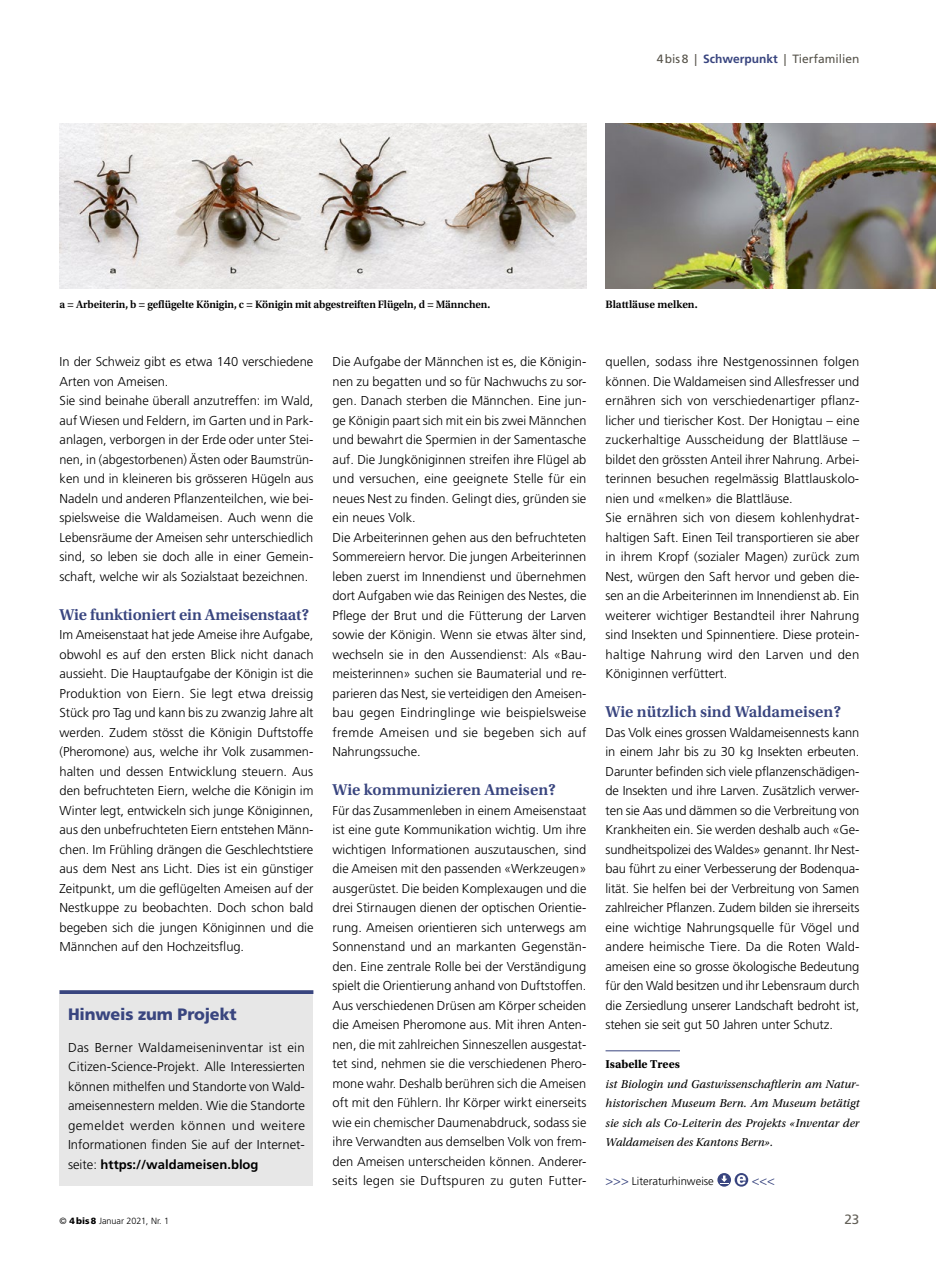
<style>
.page{position:relative;width:936px;height:1263px;background:#fff}
.page>*{position:absolute;margin:0;border:0;box-sizing:border-box;transform-origin:0 0}
.t1{font:600 16.5px "Utopia Std";color:#39457f}
.t2{font:900 16.5px "Frutiger LT Std";letter-spacing:-.01em;color:#39457f}
.t3{font:13.5px "Frutiger LT Std";color:#625f57}
.t4{font:300 12.9px/19.5px "Frutiger LT Std";color:#000;text-align:justify}
.t5{font:300 12.9px "Frutiger LT Std";color:#39457f}
.t6{font:italic 12px/19.5px "Utopia Std";color:#000;text-align:justify}
.t7{font:12px "Frutiger LT Std";color:#57544b}
.t8{font:700 12px "Utopia Std";color:#000}
.t9{font:600 11.25px "Utopia Std";letter-spacing:-.01em;color:#000}
.t10{font:300 11.25px "Frutiger LT Std";color:#000}
.t11{font:300 9px "Frutiger LT Std";color:#000}
.s1{font-weight:700;color:#39457f}
.s2{font-weight:700}
.s3{font-size:12.9px;color:#39457f}
.s4{font-weight:900}
</style>
<div class="page">
<hr style="left:605px;top:1050px;width:75px;height:1px;background:#39457f">
<svg style="left:717px;top:1173px;width:14px;height:14px"></svg>
<svg style="left:720px;top:1175px;width:8px;height:8px"></svg>
<svg style="left:734px;top:1173px;width:14px;height:14px"></svg>
<svg style="left:737px;top:1175px;width:8px;height:9px"></svg>
<div style="left:60px;top:990px;width:253px;height:195px;background:#e7e7e7"></div>
<svg style="left:60px;top:990px;width:253px;height:4px"></svg>
<img style="left:60px;top:123px;width:526px;height:165px">
<img style="left:605px;top:123px;width:330px;height:165px">
<p class="t7" style="left:656px;top:52px;width:204px">4bis8 | <span class="s1">Schwerpunkt</span> | Tierfamilien</p>
<p class="t9" style="left:60px;top:298px;width:432px">a = Arbeiterin, b = geflügelte Königin, c = Königin mit abgestreiften Flügeln, d = Männchen.</p>
<p class="t9" style="left:605px;top:298px;width:94px">Blattläuse melken.</p>
<p class="t4" style="left:60px;top:352px;width:255px;text-align:left">In der Schweiz gibt es etwa 140 verschiedene Arten von Ameisen.<br>Sie sind beinahe überall anzutreffen: im Wald, auf Wiesen und Feldern, im Garten und in Park&shy;anlagen, verborgen in der Erde oder unter Stei&shy;nen, in (abgestorbenen) Ästen oder Baumstrün&shy;ken und in kleineren bis grösseren Hügeln aus Nadeln und anderen Pflanzenteilchen, wie bei&shy;spielsweise die Waldameisen. Auch wenn die Lebensräume der Ameisen sehr unterschiedlich sind, so leben sie doch alle in einer Gemein&shy;schaft, welche wir als Sozialstaat bezeichnen.</p>
<p class="t1" style="left:60px;top:605px;width:251px">Wie funktioniert ein Ameisenstaat?</p>
<p class="t4" style="left:60px;top:625px;width:255px">Im Ameisenstaat hat jede Ameise ihre Aufgabe, obwohl es auf den ersten Blick nicht danach aussieht. Die Hauptaufgabe der Königin ist die Produktion von Eiern. Sie legt etwa dreissig Stück pro Tag und kann bis zu zwanzig Jahre alt werden. Zudem stösst die Königin Duftstoffe (Pheromone) aus, welche ihr Volk zusammen&shy;halten und dessen Entwicklung steuern. Aus den befruchteten Eiern, welche die Königin im Winter legt, entwickeln sich junge Königinnen, aus den unbefruchteten Eiern entstehen Männ&shy;chen. Im Frühling drängen die Geschlechtstiere aus dem Nest ans Licht. Dies ist ein günstiger Zeitpunkt, um die geflügelten Ameisen auf der Nestkuppe zu beobachten. Doch schon bald begeben sich die jungen Königinnen und die Männchen auf den Hochzeitsflug.</p>
<p class="t2" style="left:68px;top:1004px;width:170px">Hinweis zum Projekt</p>
<p class="t4" style="left:68px;top:1038px;width:238px">Das Berner Waldameiseninventar ist ein Citizen-Science-Projekt. Alle Interessierten können mithelfen und Standorte von Wald&shy;ameisennestern melden. Wie die Standorte gemeldet werden können und weitere Informationen finden Sie auf der Internet&shy;seite: <span class="s2">https://waldameisen.blog</span></p>
<p class="t4" style="left:332px;top:352px;width:255px;text-align:left">Die Aufgabe der Männchen ist es, die Königin&shy;nen zu begatten und so für Nachwuchs zu sor&shy;gen. Danach sterben die Männchen. Eine jun&shy;ge Königin paart sich mit ein bis zwei Männchen und bewahrt die Spermien in der Samentasche auf. Die Jungköniginnen streifen ihre Flügel ab und versuchen, eine geeignete Stelle für ein neues Nest zu finden. Gelingt dies, gründen sie ein neues Volk.<br>Die Arbeiterinnen gehen aus den befruchteten Sommereiern hervor. Die jungen Arbeiterinnen leben zuerst im Innendienst und übernehmen dort Aufgaben wie das Reinigen des Nestes, die Pflege der Brut und die Fütterung der Larven sowie der Königin. Wenn sie etwas älter sind, wechseln sie in den Aussendienst: Als «Bau&shy;meisterinnen» suchen sie Baumaterial und re&shy;parieren das Nest, sie verteidigen den Ameisen&shy;bau gegen Eindringlinge wie beispielsweise fremde Ameisen und sie begeben sich auf Nahrungssuche.</p>
<p class="t1" style="left:332px;top:780px;width:225px">Wie kommunizieren Ameisen?</p>
<p class="t4" style="left:332px;top:800px;width:255px">Für das Zusammenleben in einem Ameisenstaat ist eine gute Kommunikation wichtig. Um ihre wichtigen Informationen auszutauschen, sind die Ameisen mit den passenden «Werkzeugen» ausgerüstet. Die beiden Komplexaugen und die drei Stirnaugen dienen der optischen Orientie&shy;rung. Ameisen orientieren sich unterwegs am Sonnenstand und an markanten Gegenstän&shy;den. Eine zentrale Rolle bei der Verständigung spielt die Orientierung anhand von Duftstoffen.<br>Aus verschiedenen Drüsen am Körper scheiden die Ameisen Pheromone aus. Mit ihren Anten&shy;nen, die mit zahlreichen Sinneszellen ausgestat&shy;tet sind, nehmen sie die verschiedenen Phero&shy;mone wahr. Deshalb berühren sich die Ameisen oft mit den Fühlern. Ihr Körper wirkt einerseits wie ein chemischer Daumenabdruck, sodass sie ihre Verwandten aus demselben Volk von frem&shy;den Ameisen unterscheiden können. Anderer&shy;seits legen sie Duftspuren zu guten Futter-</p>
<p class="t4" style="left:605px;top:352px;width:255px;text-align:left">quellen, sodass ihre Nestgenossinnen folgen können. Die Waldameisen sind Allesfresser und ernähren sich von verschiedenartiger pflanz&shy;licher und tierischer Kost. Der Honigtau – eine zuckerhaltige Ausscheidung der Blattläuse – bildet den grössten Anteil ihrer Nahrung. Arbei&shy;terinnen besuchen regelmässig Blattlauskolo&shy;nien und «melken» die Blattläuse.<br>Sie ernähren sich von diesem kohlenhydrat&shy;haltigen Saft. Einen Teil transportieren sie aber in ihrem Kropf (sozialer Magen) zurück zum Nest, würgen den Saft hervor und geben die&shy;sen an die Arbeiterinnen im Innendienst ab. Ein weiterer wichtiger Bestandteil ihrer Nahrung sind Insekten und Spinnentiere. Diese protein&shy;haltige Nahrung wird den Larven und den Königinnen verfüttert.</p>
<p class="t1" style="left:605px;top:702px;width:237px">Wie nützlich sind Waldameisen?</p>
<p class="t4" style="left:605px;top:722px;width:255px">Das Volk eines grossen Waldameisennests kann in einem Jahr bis zu 30 kg Insekten erbeuten.<br>Darunter befinden sich viele pflanzenschädigen&shy;de Insekten und ihre Larven. Zusätzlich verwer&shy;ten sie Aas und dämmen so die Verbreitung von Krankheiten ein. Sie werden deshalb auch «Ge&shy;sundheitspolizei des Waldes» genannt. Ihr Nest&shy;bau führt zu einer Verbesserung der Bodenqua&shy;lität. Sie helfen bei der Verbreitung von Samen zahlreicher Pflanzen. Zudem bilden sie ihrerseits eine wichtige Nahrungsquelle für Vögel und andere heimische Tiere. Da die Roten Wald&shy;ameisen eine so grosse ökologische Bedeutung für den Wald besitzen und ihr Lebensraum durch die Zersiedlung unserer Landschaft bedroht ist, stehen sie seit gut 50 Jahren unter Schutz.</p>
<p class="t8" style="left:605px;top:1057px;width:76px">Isabelle Trees</p>
<p class="t6" style="left:605px;top:1074px;width:255px">ist Biologin und Gastwissenschaftlerin am Natur&shy;historischen Museum Bern. Am Museum betätigt sie sich als Co-Leiterin des Projekts «Inventar der Waldameisen des Kantons Bern».</p>
<p class="t10" style="left:605px;top:1175px;width:110px"><span class="s3">&gt;&gt;&gt;</span> Literaturhinweise</p>
<p class="t5" style="left:751px;top:1173px;width:25px">&lt;&lt;&lt;</p>
<p class="t11" style="left:60px;top:1216px;width:111px">© <span class="s4">4bis8</span> Januar 2021, Nr. 1</p>
<p class="t3" style="left:844px;top:1211px;width:17px">23</p>
</div>
